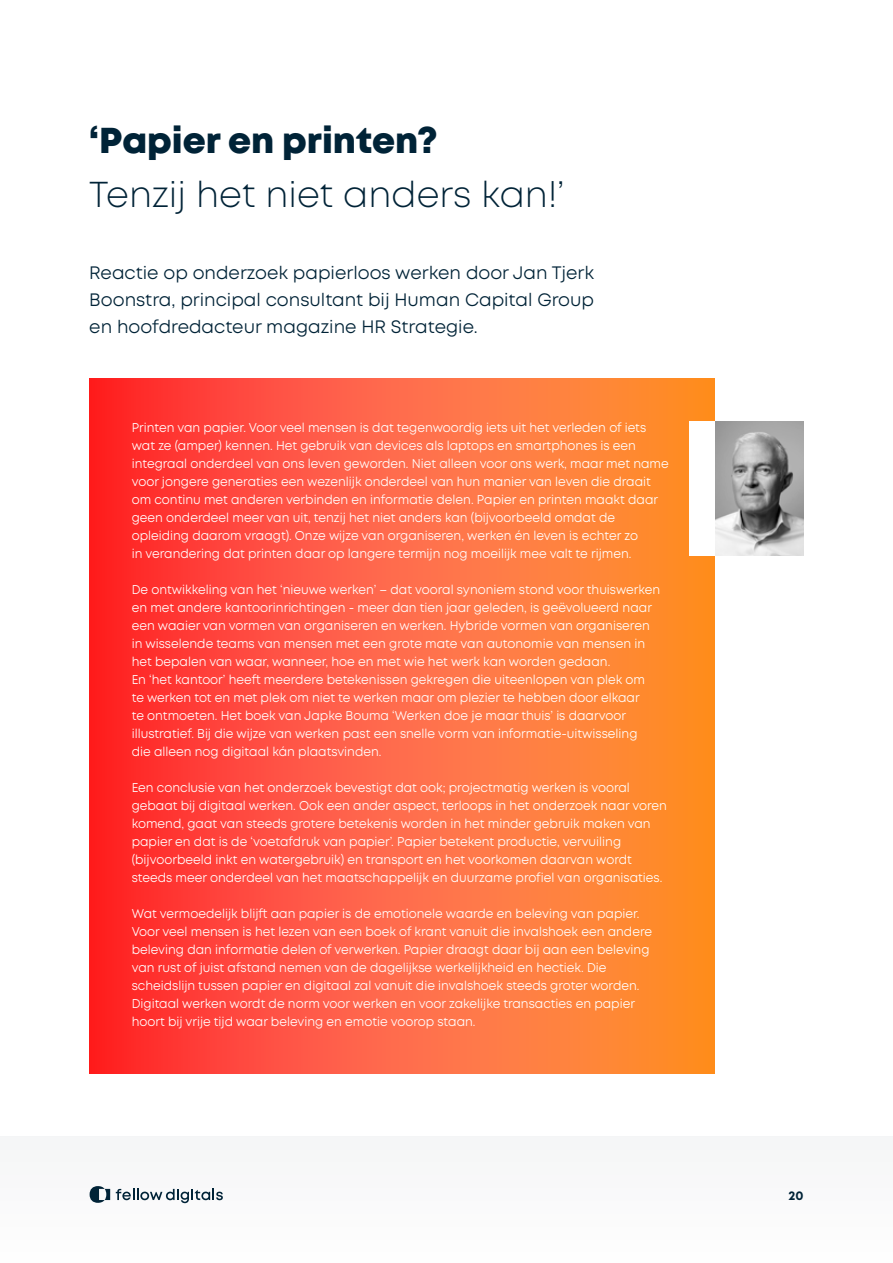
<style>
.page{position:relative;width:893px;height:1263px;background:#fff}
.page>*{position:absolute;margin:0;border:0;box-sizing:border-box;transform-origin:0 0}
.t1{font:300 36px "Mont";color:#002337}
.t2{font:800 36px "Mont";color:#002337}
.t3{font:18px/27px "Mont";color:#002337;text-align:justify}
.t4{font:12.75px/18px "Mont";color:#fff;scale:.95 1}
.t5{font:700 12.75px "Mont";color:#002337}
</style>
<div class="page">
<div style="left:0;top:1137px;width:893px;height:126px;background:#f9f9fa"></div>
<svg style="left:116px;top:1189px;width:107px;height:14px"></svg>
<svg style="left:90px;top:1186px;width:20px;height:17px"></svg>
<svg style="left:89px;top:379px;width:625px;height:694px;background:#ff633b"></svg>
<img style="left:715px;top:421px;width:89px;height:135px">
<div style="left:689px;top:421px;width:25px;height:135px;background:#fff"></div>
<h1 class="t2" style="left:89px;top:117px;width:350px">‘Papier en printen?</h1>
<h1 class="t1" style="left:89px;top:172px;width:476px">Tenzij het niet anders kan!’</h1>
<h2 class="t3" style="left:89px;top:259px;width:506px">Reactie op onderzoek papierloos werken door Jan Tjerk Boonstra, principal consultant bij Human Capital Group en hoofdredacteur magazine HR Strategie.</h2>
<p class="t4" style="left:132px;top:419px;width:567px">Printen van papier. Voor veel mensen is dat tegenwoordig iets uit het verleden of iets wat ze (amper) kennen. Het gebruik van devices als laptops en smartphones is een integraal onderdeel van ons leven geworden. Niet alleen voor ons werk, maar met name voor jongere generaties een wezenlijk onderdeel van hun manier van leven die draait om continu met anderen verbinden en informatie delen. Papier en printen maakt daar geen onderdeel meer van uit, tenzij het niet anders kan (bijvoorbeeld omdat de opleiding daarom vraagt). Onze wijze van organiseren, werken én leven is echter zo<br>in verandering dat printen daar op langere termijn nog moeilijk mee valt te rijmen.</p>
<p class="t4" style="left:132px;top:581px;width:558px">De ontwikkeling van het ‘nieuwe werken’ – dat vooral synoniem stond voor thuiswerken en met andere kantoorinrichtingen - meer dan tien jaar geleden, is geëvolueerd naar een waaier van vormen van organiseren en werken. Hybride vormen van organiseren in wisselende teams van mensen met een grote mate van autonomie van mensen in het bepalen van waar, wanneer, hoe en met wie het werk kan worden gedaan.<br>En ‘het kantoor’ heeft meerdere betekenissen gekregen die uiteenlopen van plek om te werken tot en met plek om niet te werken maar om plezier te hebben door elkaar<br>te ontmoeten. Het boek van Japke Bouma ‘Werken doe je maar thuis’ is daarvoor illustratief. Bij die wijze van werken past een snelle vorm van informatie-uitwisseling<br>die alleen nog digitaal kán plaatsvinden.</p>
<p class="t4" style="left:132px;top:779px;width:565px">Een conclusie van het onderzoek bevestigt dat ook; projectmatig werken is vooral gebaat bij digitaal werken. Ook een ander aspect, terloops in het onderzoek naar voren komend, gaat van steeds grotere betekenis worden in het minder gebruik maken van papier en dat is de ‘voetafdruk van papier’. Papier betekent productie, vervuiling (bijvoorbeeld inkt en watergebruik) en transport en het voorkomen daarvan wordt steeds meer onderdeel van het maatschappelijk en duurzame profiel van organisaties.</p>
<p class="t4" style="left:132px;top:905px;width:549px">Wat vermoedelijk blijft aan papier is de emotionele waarde en beleving van papier.<br>Voor veel mensen is het lezen van een boek of krant vanuit die invalshoek een andere beleving dan informatie delen of verwerken. Papier draagt daar bij aan een beleving van rust of juist afstand nemen van de dagelijkse werkelijkheid en hectiek. Die scheidslijn tussen papier en digitaal zal vanuit die invalshoek steeds groter worden.<br>Digitaal werken wordt de norm voor werken en voor zakelijke transacties en papier hoort bij vrije tijd waar beleving en emotie voorop staan.</p>
<p class="t5" style="left:789px;top:1187px;width:17px">20</p>
</div>
